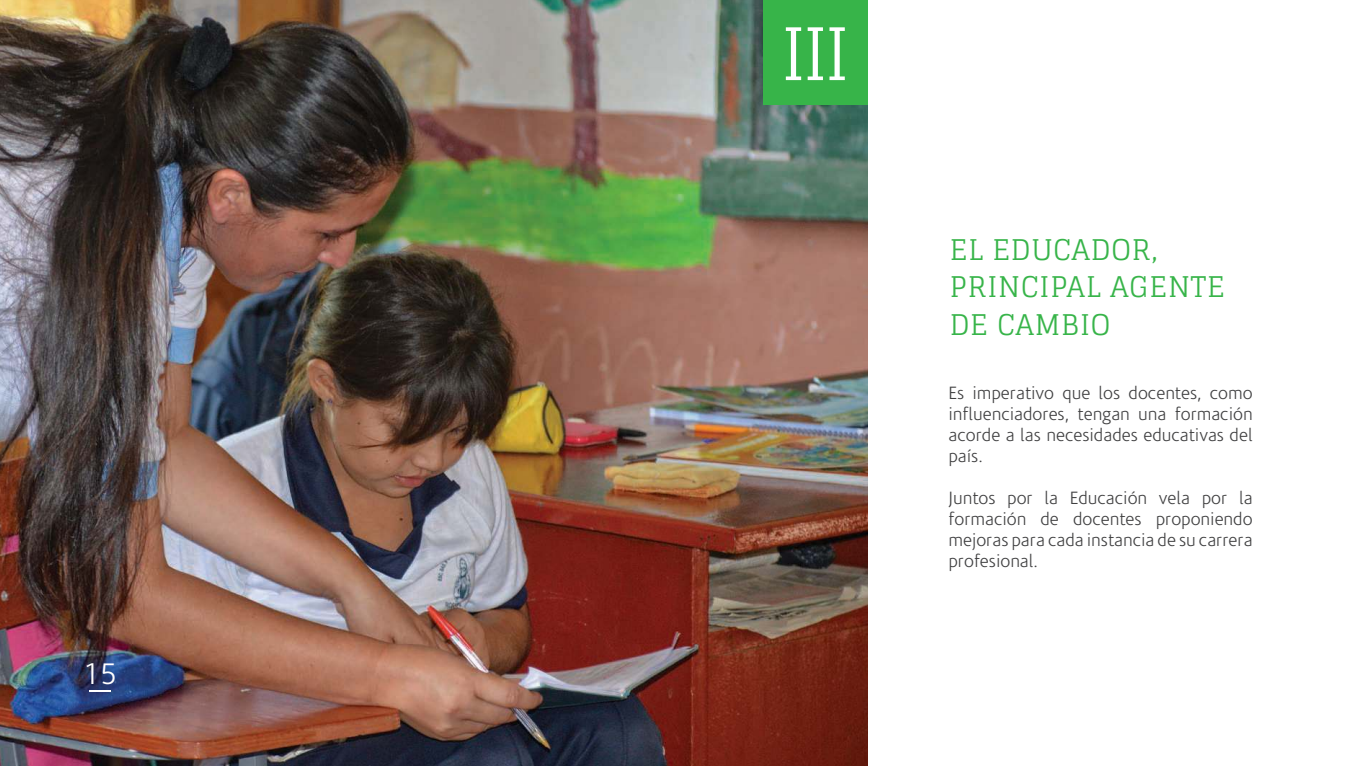
<style>
.page{position:relative;width:1361px;height:766px;background:#fff}
.page>*{position:absolute;margin:0;border:0;box-sizing:border-box;transform-origin:0 0}
.t1{font:72.3px "Glegoo";color:#fff}
.t2{font:300 30px "Corisande";color:#fff}
.t3{font:28.5px/37.7px "Glegoo";letter-spacing:.03em;color:#37b449}
.t4{font:300 18px/21px "Corisande";color:#404041;text-align:justify}
</style>
<div class="page">
<img style="left:0;top:0;width:867px;height:765px">
<div style="left:763px;top:0;width:104px;height:104px;background:#37b449"></div>
<hr style="left:89px;top:689px;width:22px;height:2px;background:#fff">
<h2 class="t2" style="left:83px;top:658px;width:35px">15</h2>
<h1 class="t1" style="left:781px;top:9px;width:71px">III</h1>
<h3 class="t3" style="left:950px;top:230px;width:276px">EL EDUCADOR,<br>PRINCIPAL AGENTE<br>DE CAMBIO</h3>
<p class="t4" style="left:948px;top:383px;width:306px">Es imperativo que los docentes, como influenciadores, tengan una formación acorde a las necesidades educativas del país.</p>
<p class="t4" style="left:948px;top:488px;width:306px">Juntos por la Educación vela por la formación de docentes proponiendo mejoras para cada instancia de su carrera profesional.</p>
</div>
